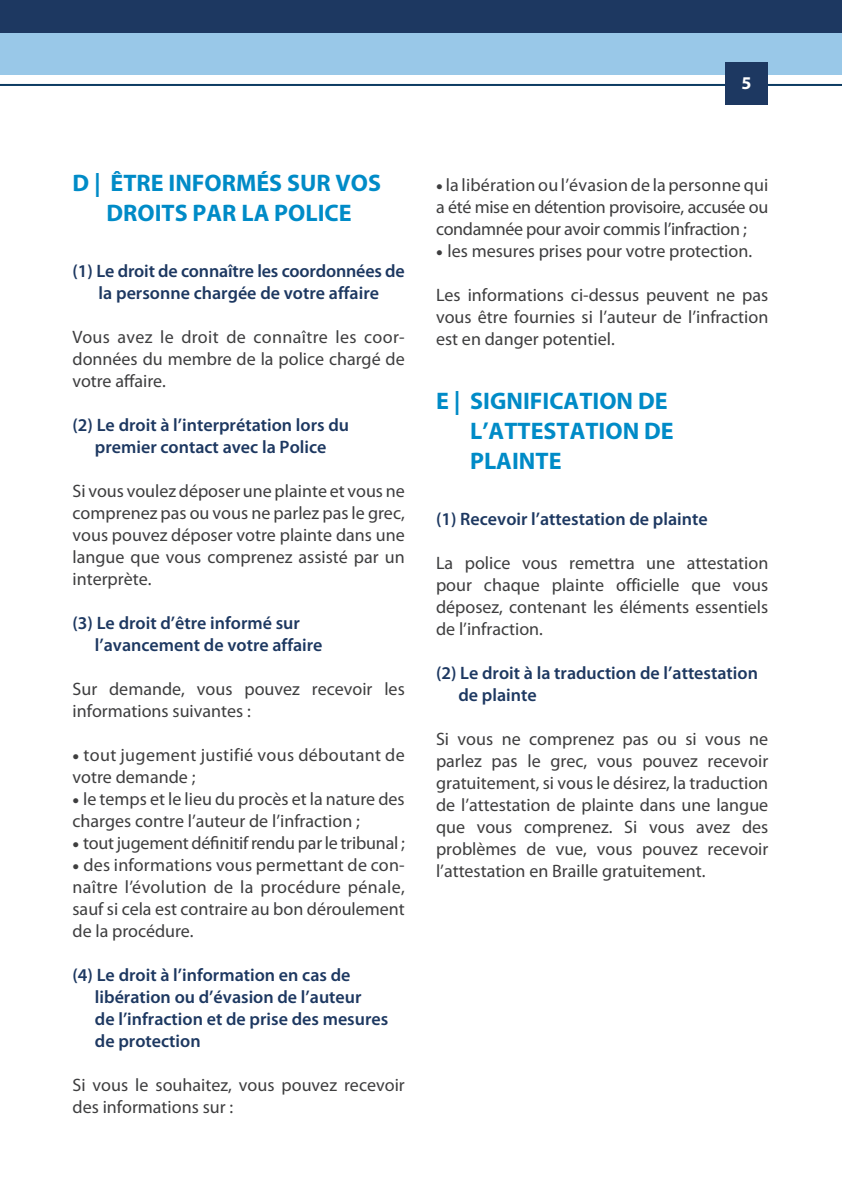
<style>
.page{position:relative;width:842px;height:1195px;background:#fff}
.page>*{position:absolute;margin:0;border:0;box-sizing:border-box;transform-origin:0 0}
.t1{font:700 24px "Myriad Pro";color:#008bc7}
.t2{font:18px/22px "Myriad Pro";color:#3e3e3f;text-align:justify}
.t3{font:600 18px "Myriad Pro";color:#1d3861}
.t4{font:18px/22px "Myriad Pro";letter-spacing:-.02em;color:#3e3e3f}
.t5{font:18px/22px "Myriad Pro";letter-spacing:.02em;color:#3e3e3f}
.t6{font:700 18px "Myriad Pro";color:#fff}
.s1{font-size:24px}
</style>
<div class="page">
<div style="left:0;top:0;width:841px;height:74px;background:#99c8e8"></div>
<hr style="left:0;top:84px;width:841px;height:2px;background:#0c3b62">
<div style="left:724px;top:62px;width:43px;height:43px;background:#1d3861"></div>
<div style="left:0;top:0;width:841px;height:33px;background:#1d3861"></div>
<p class="t6" style="left:741px;top:73px;width:11px">5</p>
<p class="t1" style="left:72px;top:169px;width:310px">D | ÊTRE INFORMÉS SUR VOS</p>
<p class="t1" style="left:106px;top:199px;width:246px">DROITS PAR LA POLICE</p>
<p class="t3" style="left:72px;top:261px;width:333px">(1) Le droit de connaître les coordonnées de</p>
<p class="t3" style="left:99px;top:283px;width:282px">la personne chargée de votre affaire</p>
<p class="t2" style="left:72px;top:326px;width:333px">Vous avez le droit de connaître les coor&shy;données du membre de la police chargé de votre affaire.</p>
<p class="t3" style="left:72px;top:415px;width:278px">(2) Le droit à l’interprétation lors du</p>
<p class="t3" style="left:95px;top:437px;width:233px">premier contact avec la Police</p>
<p class="t2" style="left:72px;top:480px;width:333px">Si vous voulez déposer une plainte et vous ne comprenez pas ou vous ne parlez pas le grec, vous pouvez déposer votre plainte dans une langue que vous comprenez assisté par un interprète.</p>
<p class="t3" style="left:72px;top:613px;width:229px">(3) Le droit d’être informé sur</p>
<p class="t3" style="left:95px;top:635px;width:229px">l’avancement de votre affaire</p>
<p class="t2" style="left:72px;top:678px;width:333px">Sur demande, vous pouvez recevoir les informations suivantes :</p>
<p class="t5" style="left:72px;top:744px;width:333px"><span class="s1">•</span> tout jugement justifié vous déboutant de votre demande ;</p>
<p class="t2" style="left:72px;top:788px;width:333px"><span class="s1">•</span> le temps et le lieu du procès et la nature des charges contre l’auteur de l’infraction ;</p>
<p class="t2" style="left:72px;top:832px;width:333px"><span class="s1">•</span> tout jugement définitif rendu par le tribunal ;</p>
<p class="t2" style="left:72px;top:854px;width:333px"><span class="s1">•</span> des informations vous permettant de con&shy;naître l’évolution de la procédure pénale, sauf si cela est contraire au bon déroulement de la procédure.</p>
<p class="t3" style="left:72px;top:965px;width:279px">(4) Le droit à l’information en cas de</p>
<p class="t3" style="left:95px;top:987px;width:268px">libération ou d’évasion de l’auteur</p>
<p class="t3" style="left:95px;top:1009px;width:295px">de l’infraction et de prise des mesures</p>
<p class="t3" style="left:95px;top:1031px;width:107px">de protection</p>
<p class="t2" style="left:72px;top:1074px;width:333px">Si vous le souhaitez, vous pouvez recevoir des informations sur :</p>
<p class="t2" style="left:436px;top:174px;width:333px"><span class="s1">•</span> la libération ou l’évasion de la personne qui</p>
<p class="t4" style="left:436px;top:196px;width:333px">a été mise en détention provisoire, accusée ou condamnée pour avoir commis l’infraction ;</p>
<p class="t2" style="left:436px;top:240px;width:317px"><span class="s1">•</span> les mesures prises pour votre protection.</p>
<p class="t2" style="left:436px;top:284px;width:333px">Les informations ci-dessus peuvent ne pas vous être fournies si l’auteur de l’infraction est en danger potentiel.</p>
<p class="t1" style="left:436px;top:387px;width:233px">E | SIGNIFICATION DE</p>
<p class="t1" style="left:470px;top:417px;width:205px">L’ATTESTATION DE</p>
<p class="t1" style="left:470px;top:447px;width:93px">PLAINTE</p>
<p class="t3" style="left:436px;top:509px;width:273px">(1) Recevoir l’attestation de plainte</p>
<p class="t2" style="left:436px;top:552px;width:333px">La police vous remettra une attestation pour chaque plainte officielle que vous déposez, contenant les éléments essentiels de l’infraction.</p>
<p class="t3" style="left:436px;top:663px;width:323px">(2) Le droit à la traduction de l’attestation</p>
<p class="t3" style="left:458px;top:685px;width:80px">de plainte</p>
<p class="t2" style="left:436px;top:728px;width:333px">Si vous ne comprenez pas ou si vous ne parlez pas le grec, vous pouvez recevoir gratuitement, si vous le désirez, la traduction de l’attestation de plainte dans une langue que vous comprenez. Si vous avez des problèmes de vue, vous pouvez recevoir l’attestation en Braille gratuitement.</p>
</div>
